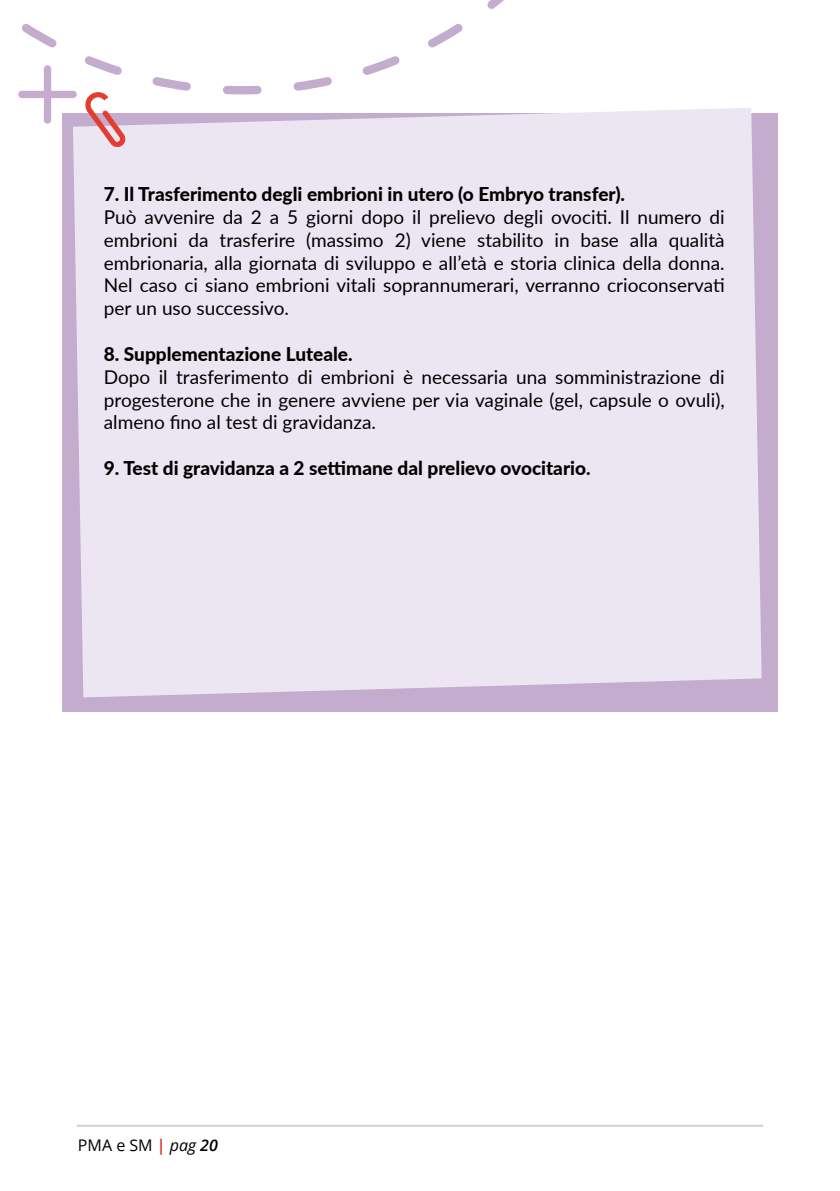
<style>
.page{position:relative;width:840px;height:1191px;background:#fff}
.page>*{position:absolute;margin:0;border:0;box-sizing:border-box;transform-origin:0 0}
.t1{font:19px/22.8px "Lato";color:#000;text-align:justify}
.t2{font:900 19px "Lato";color:#000}
.t3{font:16px "Open Sans";color:#000}
.s1{font-weight:700;color:#e43c2e}
.s2{font-style:italic}
.s3{font-weight:600;font-style:italic}
</style>
<div class="page">
<hr style="left:77px;top:1124px;width:685px;height:2px;background:#d0d0d0">
<svg style="left:223px;top:0;width:281px;height:95px"></svg>
<div style="left:62px;top:113px;width:715px;height:599px;background:#c3acce"></div>
<div style="left:73px;top:108px;width:688px;height:589px;background:#ece6f2"></div>
<svg style="left:18px;top:24px;width:178px;height:124px"></svg>
<p class="t2" style="left:104px;top:180px;width:522px">7. Il Trasferimento degli embrioni in utero (o Embryo transfer).</p>
<p class="t1" style="left:104px;top:205px;width:622px">Può avvenire da 2 a 5 giorni dopo il prelievo degli ovociti. Il numero di embrioni da trasferire (massimo 2) viene stabilito in base alla qualità embrionaria, alla giornata di sviluppo e all’età e storia clinica della donna.<br>Nel caso ci siano embrioni vitali soprannumerari, verranno crioconservati per un uso successivo.</p>
<p class="t2" style="left:104px;top:340px;width:250px">8. Supplementazione Luteale.</p>
<p class="t1" style="left:104px;top:364px;width:622px">Dopo il trasferimento di embrioni è necessaria una somministrazione di progesterone che in genere avviene per via vaginale (gel, capsule o ovuli), almeno fino al test di gravidanza.</p>
<p class="t2" style="left:104px;top:454px;width:488px">9. Test di gravidanza a 2 settimane dal prelievo ovocitario.</p>
<p class="t3" style="left:78px;top:1134px;width:141px">PMA e SM <span class="s1">|</span> <span class="s2">pag</span> <span class="s3">20</span></p>
</div>
